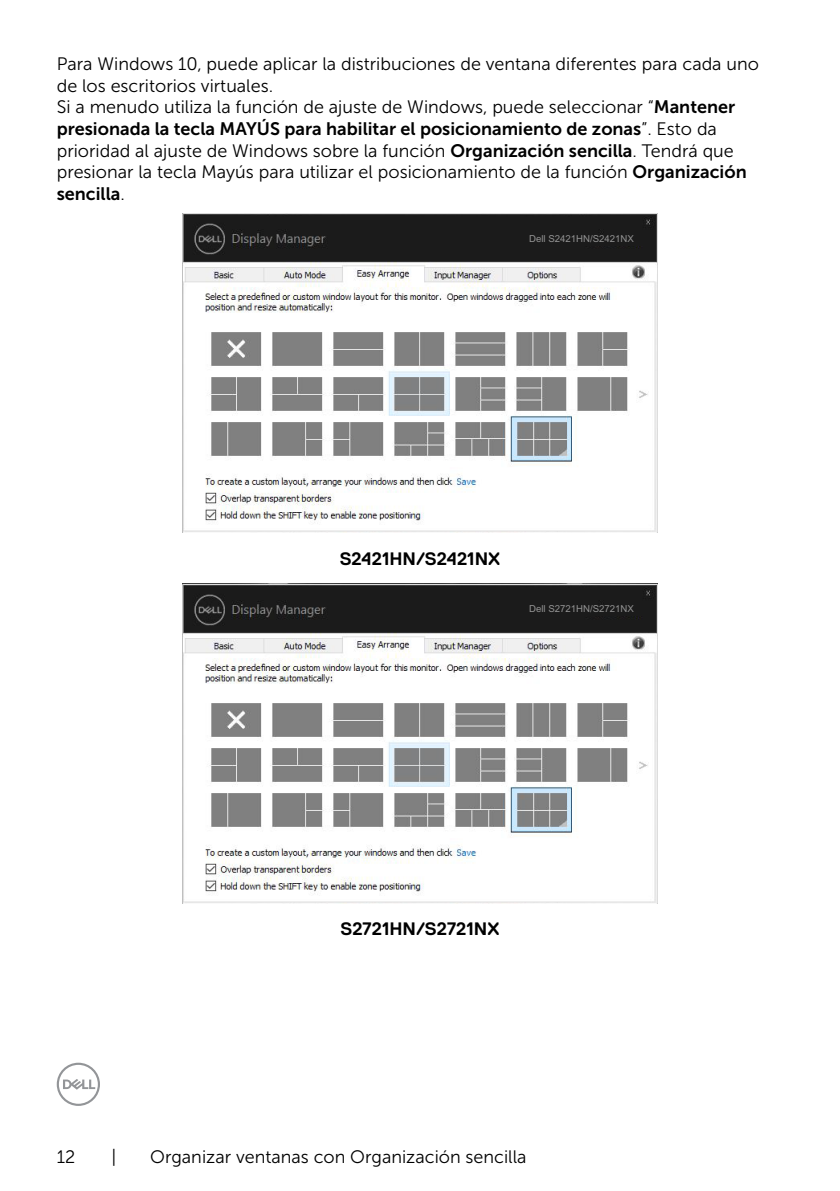
<style>
.page{position:relative;width:840px;height:1191px;background:#fff}
.page>*{position:absolute;margin:0;border:0;box-sizing:border-box;transform-origin:0 0}
.t1{font:18px/21.6px "Museo Sans For Dell 300";color:#000}
.t2{font:18px "Museo Sans For Dell 700";color:#000}
.t3{font:700 18px "Dell Replica";color:#000}
.t4{font:9.6px "Arial";color:#939393}
.s1{font-family:"Museo Sans For Dell 700"}
.s2{font-family:"Museo Sans For Dell 300"}
</style>
<div class="page">
<svg style="left:57px;top:1062px;width:43px;height:44px"></svg>
<img style="left:182px;top:213px;width:475px;height:320px">
<div style="left:539px;top:234px;width:103px;height:12px;background:#1b1b1b"></div>
<img style="left:182px;top:584px;width:475px;height:319px">
<div style="left:539px;top:604px;width:103px;height:12px;background:#1b1b1b"></div>
<p class="t1" style="left:57px;top:53px;width:703px">Para Windows 10, puede aplicar la distribuciones de ventana diferentes para cada uno de los escritorios virtuales.<br>Si a menudo utiliza la función de ajuste de Windows, puede seleccionar “<span class="s1">Mantener</span></p>
<p class="t2" style="left:57px;top:119px;width:661px">presionada la tecla MAYÚS para habilitar el posicionamiento de zonas<span class="s2">”. Esto da</span></p>
<p class="t1" style="left:57px;top:140px;width:691px">prioridad al ajuste de Windows sobre la función <span class="s1">Organización sencilla</span>. Tendrá que presionar la tecla Mayús para utilizar el posicionamiento de la función <span class="s1">Organización</span></p>
<p class="t2" style="left:57px;top:184px;width:70px">sencilla<span class="s2">.</span></p>
<p class="t4" style="left:529px;top:233px;width:106px">Dell S2421HN/S2421NX</p>
<p class="t3" style="left:339px;top:548px;width:162px">S2421HN/S2421NX</p>
<p class="t4" style="left:529px;top:603px;width:106px">Dell S2721HN/S2721NX</p>
<p class="t3" style="left:340px;top:918px;width:160px">S2721HN/S2721NX</p>
<p class="t1" style="left:57px;top:1145px;width:20px">12</p>
<p class="t1" style="left:111px;top:1145px;width:6px">|</p>
<p class="t1" style="left:150px;top:1145px;width:377px">Organizar ventanas con Organización sencilla</p>
</div>
